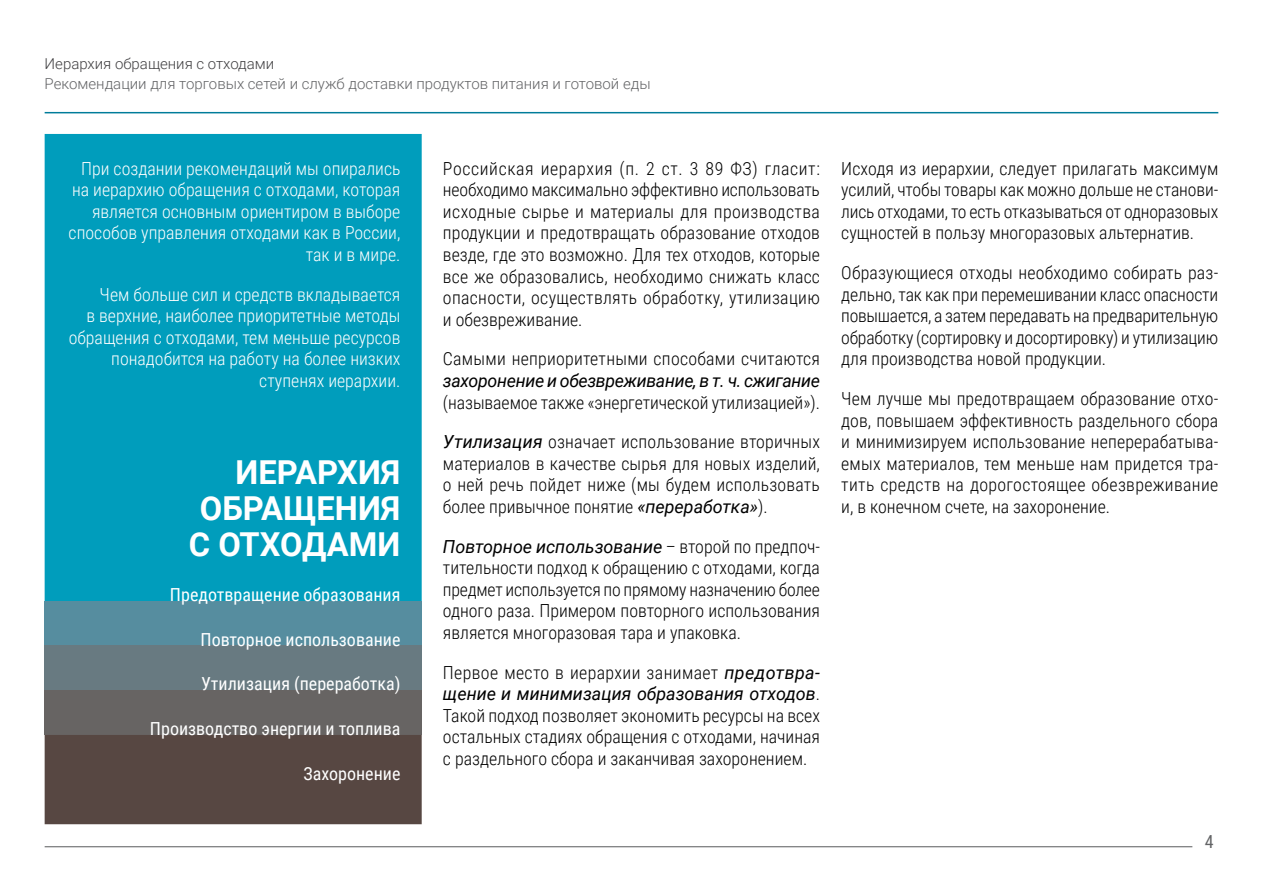
<style>
.page{position:relative;width:1263px;height:893px;background:#fff}
.page>*{position:absolute;margin:0;border:0;box-sizing:border-box;transform-origin:0 0}
.t1{font:700 33px/36px "Roboto";color:#fff;text-align:right}
.t2{font:300 18px/21.6px "Roboto Condensed";color:#000;text-align:justify}
.t3{font:300 18px/21.6px "Roboto Condensed";color:#fff;text-align:right}
.t4{font:18px "Roboto Condensed";color:#fff}
.t5{font:italic 18px "Roboto";color:#000}
.t6{font:italic 18px "Roboto";letter-spacing:-.02em;color:#000}
.t7{font:300 18px "Roboto Condensed";letter-spacing:.02em;color:#000}
.t8{font:18px "Roboto Condensed";color:#636466}
.t9{font:300 15px "Roboto";color:#636466}
.t10{font:300 15px "Roboto";color:#414042}
.s1{font-family:"Roboto";font-weight:400;font-style:italic}
.s2{font-family:"Roboto Condensed";font-weight:300;font-style:normal}
</style>
<div class="page">
<hr style="left:45px;top:112px;width:1173px;height:1px;background:#007c9a">
<hr style="left:45px;top:846px;width:1147px;height:1px;background:#636466">
<div style="left:45px;top:134px;width:377px;height:467px;background:#009dbc"></div>
<div style="left:45px;top:601px;width:377px;height:45px;background:#568d9f"></div>
<div style="left:45px;top:646px;width:377px;height:44px;background:#687a81"></div>
<div style="left:45px;top:690px;width:377px;height:45px;background:#676463"></div>
<div style="left:45px;top:735px;width:377px;height:89px;background:#574742"></div>
<p class="t10" style="left:45px;top:54px;width:231px">Иерархия обращения с отходами</p>
<p class="t9" style="left:45px;top:73px;width:607px">Рекомендации для торговых сетей и служб доставки продуктов питания и готовой еды</p>
<p class="t3" style="left:69px;top:157px;width:333px">При создании рекомендаций мы опирались на иерархию обращения с отходами, которая является основным ориентиром в выборе способов управления отходами как в России, так и в мире.</p>
<p class="t3" style="left:69px;top:283px;width:333px">Чем больше сил и средств вкладывается<br>в верхние, наиболее приоритетные методы обращения с отходами, тем меньше ресурсов понадобится на работу на более низких ступенях иерархии.</p>
<h1 class="t1" style="left:189px;top:453px;width:213px">ИЕРАРХИЯ<br>ОБРАЩЕНИЯ<br>С ОТХОДАМИ</h1>
<p class="t4" style="left:170px;top:582px;width:232px">Предотвращение образования</p>
<p class="t4" style="left:200px;top:627px;width:201px">Повторное использование</p>
<p class="t4" style="left:201px;top:671px;width:201px">Утилизация (переработка)</p>
<p class="t4" style="left:150px;top:716px;width:252px">Производство энергии и топлива</p>
<p class="t4" style="left:303px;top:760px;width:98px">Захоронение</p>
<p class="t2" style="left:443px;top:157px;width:379px">Российская иерархия (п. 2 ст. 3 89 ФЗ) гласит: необходимо максимально эффективно использовать исходные сырье и материалы для производства продукции и предотвращать образование отходов везде, где это возможно. Для тех отходов, которые все же образовались, необходимо снижать класс опасности, осуществлять обработку, утилизацию и обезвреживание.</p>
<p class="t2" style="left:443px;top:348px;width:379px">Самыми неприоритетными способами считаются</p>
<p class="t6" style="left:443px;top:368px;width:379px">захоронение и обезвреживание, в т. ч. сжигание</p>
<p class="t2" style="left:443px;top:382px;width:379px;line-height:39.6px">(называемое также «энергетической утилизацией»).<br><span class="s1">Утилизация</span> означает использование вторичных</p>
<p class="t2" style="left:443px;top:452px;width:379px">материалов в качестве сырья для новых изделий, о ней речь пойдет ниже (мы будем использовать более привычное понятие <span class="s1">«переработка»</span>).</p>
<p class="t5" style="left:443px;top:534px;width:379px">Повторное использование <span class="s2">– второй по предпоч-</span></p>
<p class="t2" style="left:443px;top:556px;width:379px">тительности подход к обращению с отходами, когда предмет используется по прямому назначению более одного раза. Примером повторного использования является многоразовая тара и упаковка.</p>
<p class="t7" style="left:443px;top:660px;width:378px">Первое место в иерархии занимает <span class="s1">предотвра-</span></p>
<p class="t5" style="left:443px;top:681px;width:379px">щение и минимизация образования отходов<span class="s2">.</span></p>
<p class="t2" style="left:443px;top:704px;width:379px">Такой подход позволяет экономить ресурсы на всех остальных стадиях обращения с отходами, начиная с раздельного сбора и заканчивая захоронением.</p>
<p class="t2" style="left:841px;top:157px;width:379px">Исходя из иерархии, следует прилагать максимум усилий, чтобы товары как можно дольше не станови&shy;лись отходами, то есть отказываться от одноразовых сущностей в пользу многоразовых альтернатив.</p>
<p class="t2" style="left:841px;top:261px;width:379px">Образующиеся отходы необходимо собирать раз&shy;дельно, так как при перемешивании класс опасности повышается, а затем передавать на предварительную обработку (сортировку и досортировку) и утилизацию для производства новой продукции.</p>
<p class="t2" style="left:841px;top:387px;width:379px">Чем лучше мы предотвращаем образование отхо&shy;дов, повышаем эффективность раздельного сбора и минимизируем использование неперерабатыва&shy;емых материалов, тем меньше нам придется тра&shy;тить средств на дорогостоящее обезвреживание и, в конечном счете, на захоронение.</p>
<p class="t8" style="left:1205px;top:829px;width:10px">4</p>
</div>
